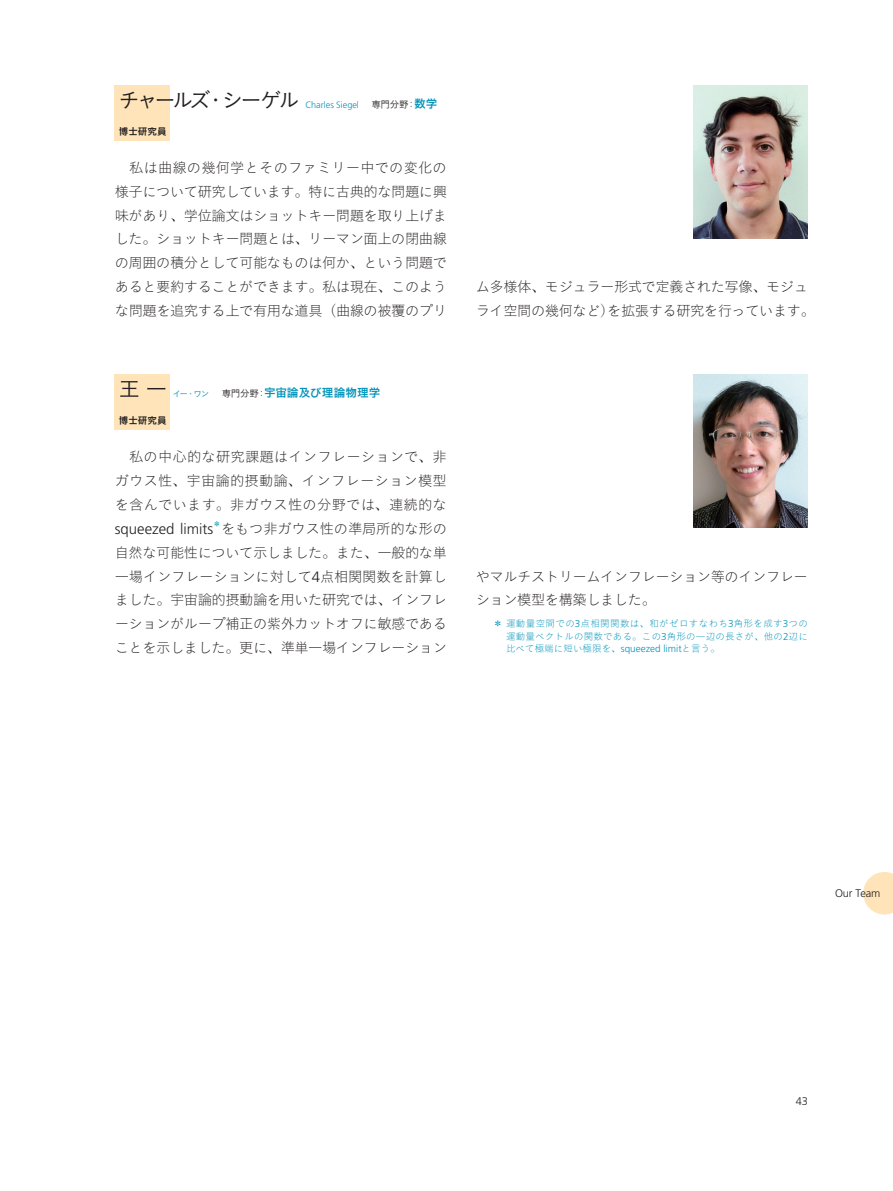
<style>
.page{position:relative;width:893px;height:1191px;background:#fff}
.page>*{position:absolute;margin:0;border:0;box-sizing:border-box;transform-origin:0 0}
.t1{font:21.3px "Koburina Go Std W3";letter-spacing:-.14em;color:#231f20}
.t2{font:300 14.85px "Frutiger LT Std";color:#231f20}
.t3{font:14.4px/23.9px "Koburina Go Std W1";letter-spacing:-.035em;color:#231f20;text-align:justify}
.t4{font:11.7px "Koburina Go Std W6";letter-spacing:-.005em;color:#0093ba}
.t5{font:300 11.1px "Frutiger LT Std";letter-spacing:-.015em;color:#231f20}
.t6{font:9.6px/12.8px "Koburina Go Std W1";letter-spacing:.015em;color:#0093ba;text-align:justify}
.t7{font:9.6px "Koburina Go Std W6";color:#231f20}
.t8{font:9.6px "Koburina Go Std W3";color:#231f20}
.t9{font:300 9.15px "Frutiger LT Std";letter-spacing:-.005em;color:#0093ba}
.t10{font:8.55px "Koburina Go Std W3";color:#0093ba}
.t11{font:300 8.4px "Ryumin Pro";color:#0093ba}
.s1{font-family:"Ryumin Pro";font-weight:300}
.s2{font-family:"Koburina Go Std W6";font-size:11.7px;color:#0093ba}
.s3{font-family:"Koburina Go Std W3";font-size:9.6px;color:#231f20}
.s4{font-family:"Ryumin Pro";font-weight:300;font-size:9.6px;color:#231f20}
.s5{font-family:"Frutiger LT Std";font-weight:300;font-size:14.85px}
.s6{font-family:"Frutiger LT Std";font-weight:300;font-size:9.9px}
</style>
<div class="page">
<svg style="left:863px;top:872px;width:30px;height:42px"></svg>
<div style="left:115px;top:374px;width:55px;height:55px;background:#fee4b8"></div>
<img style="left:693px;top:85px;width:115px;height:153px">
<img style="left:693px;top:374px;width:115px;height:153px">
<div style="left:115px;top:85px;width:55px;height:55px;background:#fee4b8"></div>
<h1 class="t1" style="left:119px;top:84px;width:183px">チャールズ<span class="s1">・</span>シーゲル</h1>
<p class="t9" style="left:306px;top:100px;width:55px">Charles Siegel</p>
<p class="t8" style="left:371px;top:97px;width:68px">専門分野<span class="s1">：</span><span class="s2">数学</span></p>
<p class="t7" style="left:119px;top:124px;width:49px">博士研究員</p>
<p class="t3" style="left:115px;top:155px;width:334px;text-indent:14px">私は曲線の幾何学とそのファミリー中での変化の様子について研究しています<span class="s1">。</span>特に古典的な問題に興味があり<span class="s1">、</span>学位論文はショットキー問題を取り上げました<span class="s1">。</span>ショットキー問題とは<span class="s1">、</span>リーマン面上の閉曲線の周囲の積分として可能なものは何か<span class="s1">、</span>という問題であると要約することができます<span class="s1">。</span>私は現在<span class="s1">、</span>このような問題を追究する上で有用な道具<span class="s1">（</span>曲線の被覆のプリ</p>
<h1 class="t1" style="left:119px;top:373px;width:50px">王一</h1>
<p class="t10" style="left:173px;top:387px;width:38px">イー<span class="s1">・</span>ワン</p>
<p class="t4" style="left:222px;top:384px;width:160px"><span class="s3">専門分野</span><span class="s4">：</span>宇宙論及び理論物理学</p>
<p class="t7" style="left:119px;top:413px;width:49px">博士研究員</p>
<p class="t3" style="left:115px;top:444px;width:334px;text-indent:14px">私の中心的な研究課題はインフレーションで<span class="s1">、</span>非ガウス性<span class="s1">、</span>宇宙論的摂動論<span class="s1">、</span>インフレーション模型を含んでいます<span class="s1">。</span>非ガウス性の分野では<span class="s1">、</span>連続的な</p>
<p class="t2" style="left:115px;top:520px;width:100px">squeezed limits</p>
<p class="t11" style="left:213px;top:517px;width:10px">＊</p>
<p class="t3" style="left:115px;top:516px;width:334px;text-indent:106px">をもつ非ガウス性の準局所的な形の自然な可能性について示しました<span class="s1">。</span>また<span class="s1">、</span>一般的な単一場インフレーションに対して<span class="s5">4</span>点相関関数を計算しました<span class="s1">。</span>宇宙論的摂動論を用いた研究では<span class="s1">、</span>インフレーションがループ補正の紫外カットオフに敏感であることを示しました<span class="s1">。</span>更に<span class="s1">、</span>準単一場インフレーション</p>
<p class="t3" style="left:476px;top:274px;width:341px">ム多様体<span class="s1">、</span>モジュラー形式で定義された写像<span class="s1">、</span>モジュライ空間の幾何など<span class="s1">）</span>を拡張する研究を行っています<span class="s1">。</span></p>
<p class="t3" style="left:476px;top:564px;width:334px">やマルチストリームインフレーション等のインフレーション模型を構築しました<span class="s1">。</span></p>
<p class="t6" style="left:506px;top:616px;width:303px;text-indent:-13px"><span class="s1">＊</span>運動量空間での<span class="s6">3</span>点相関関数は<span class="s1">、</span>和がゼロすなわち<span class="s6">3</span>角形を成す<span class="s6">3</span>つの運動量ベクトルの関数である<span class="s1">。</span>この<span class="s6">3</span>角形の一辺の長さが<span class="s1">、</span>他の<span class="s6">2</span>辺に比べて極端に短い極限を<span class="s1">、</span><span class="s6">squeezed limit</span>と言う<span class="s1">。</span></p>
<p class="t5" style="left:835px;top:887px;width:47px">Our Team</p>
<p class="t5" style="left:796px;top:1094px;width:14px">43</p>
</div>
